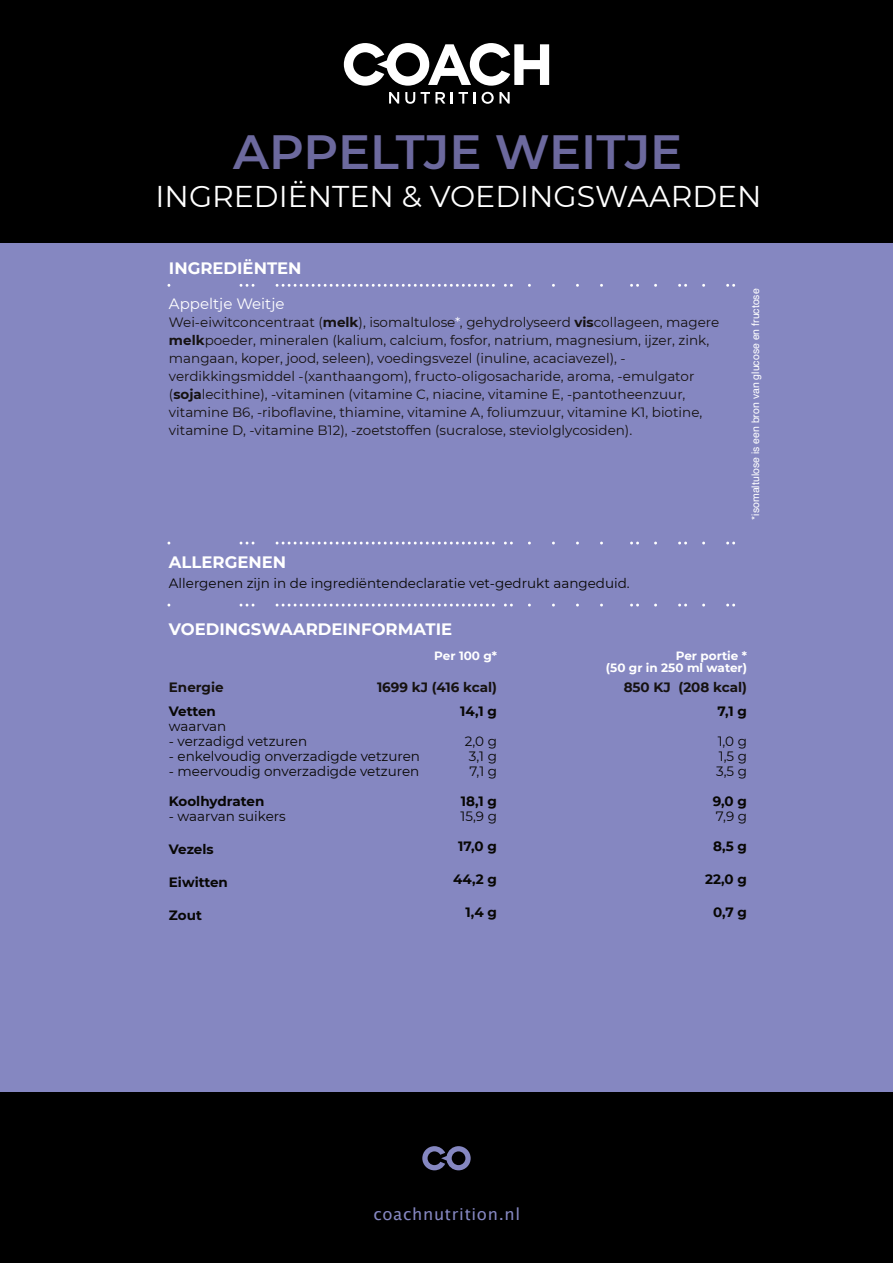
<style>
.page{position:relative;width:893px;height:1263px;background:#8587c1}
.page>*{position:absolute;margin:0;border:0;box-sizing:border-box;transform-origin:0 0}
.t1{font:600 48px "Montserrat";letter-spacing:-.005em;color:#6c699e}
.t2{font:30px "Montserrat";color:#fff}
.t3{font:700 16.5px "Montserrat";color:#fff}
.t4{font:16.5px "Lucida Grande";letter-spacing:.04em;color:#8587c1}
.t5{font:15px "Montserrat";color:#fff}
.t6{font:13.5px/18px "Montserrat";color:#161211}
.t7{font:13.5px/15px "Montserrat";color:#080704;text-align:justify}
.t8{font:700 13.5px "Montserrat";color:#080704}
.t9{font:700 13.5px "Montserrat";color:#161211}
.t10{font:700 12px/12px "Montserrat";color:#fff;text-align:right}
.t11{font:10.5px "Helvetica";color:#fff}
.s1{font-weight:700}
.s2{color:#fff}
</style>
<div class="page">
<div style="left:0;top:1093px;width:893px;height:170px;background:#000"></div>
<div style="left:0;top:0;width:893px;height:243px;background:#000"></div>
<svg style="left:422px;top:1146px;width:49px;height:24px"></svg>
<svg style="left:344px;top:43px;width:205px;height:43px"></svg>
<svg style="left:389px;top:92px;width:10px;height:12px"></svg>
<svg style="left:405px;top:92px;width:10px;height:12px"></svg>
<svg style="left:421px;top:92px;width:24px;height:12px"></svg>
<svg style="left:451px;top:92px;width:2px;height:12px"></svg>
<svg style="left:459px;top:92px;width:9px;height:12px"></svg>
<svg style="left:474px;top:92px;width:2px;height:12px"></svg>
<svg style="left:482px;top:92px;width:28px;height:12px"></svg>
<svg style="left:169px;top:603px;width:566px;height:3px"></svg>
<svg style="left:169px;top:541px;width:566px;height:3px"></svg>
<svg style="left:169px;top:284px;width:566px;height:3px"></svg>
<h1 class="t1" style="left:233px;top:122px;width:451px">APPELTJE WEITJE</h1>
<h2 class="t2" style="left:156px;top:178px;width:608px">INGREDIËNTEN &amp; VOEDINGSWAARDEN</h2>
<p class="t3" style="left:169px;top:258px;width:134px">INGREDIËNTEN</p>
<p class="t5" style="left:169px;top:295px;width:117px">Appeltje Weitje</p>
<p class="t6" style="left:169px;top:314px;width:552px">Wei-eiwitconcentraat (<span class="s1">melk</span>), isomaltulose<span class="s2">*</span>, gehydrolyseerd <span class="s1">vis</span>collageen, magere <span class="s1">melk</span>poeder, mineralen (kalium, calcium, fosfor, natrium, magnesium, ijzer, zink, mangaan, koper, jood, seleen), voedingsvezel (inuline, acaciavezel), - verdikkingsmiddel -(xanthaangom), fructo-oligosacharide, aroma, -emulgator (<span class="s1">soja</span>lecithine), -vitaminen (vitamine C, niacine, vitamine E, -pantotheenzuur, vitamine B6, -riboflavine, thiamine, vitamine A, foliumzuur, vitamine K1, biotine, vitamine D, -vitamine B12), -zoetstoffen (sucralose, steviolglycosiden).</p>
<p class="t3" style="left:169px;top:552px;width:119px">ALLERGENEN</p>
<p class="t7" style="left:169px;top:575px;width:462px">Allergenen zijn in de ingrediëntendeclaratie vet-gedrukt aangeduid.</p>
<p class="t3" style="left:169px;top:619px;width:285px">VOEDINGSWAARDEINFORMATIE</p>
<p class="t11" style="left:751px;top:520px;width:233px;rotate:-90deg">*isomaltulose is een bron van glucose en fructose</p>
<p class="t10" style="left:434px;top:650px;width:64px">Per 100 g*</p>
<p class="t10" style="left:606px;top:650px;width:143px">Per portie *<br>(50 gr in 250 ml water)</p>
<p class="t9" style="left:169px;top:679px;width:56px">Energie</p>
<p class="t9" style="left:377px;top:679px;width:121px">1699 kJ (416 kcal)</p>
<p class="t9" style="left:624px;top:679px;width:125px">850 KJ (208 kcal)</p>
<p class="t8" style="left:169px;top:702px;width:49px">Vetten</p>
<p class="t7" style="left:169px;top:718px;width:59px">waarvan</p>
<p class="t7" style="left:169px;top:733px;width:140px">- verzadigd vetzuren</p>
<p class="t7" style="left:169px;top:748px;width:253px">- enkelvoudig onverzadigde vetzuren</p>
<p class="t7" style="left:169px;top:763px;width:252px">- meervoudig onverzadigde vetzuren</p>
<p class="t8" style="left:169px;top:792px;width:97px">Koolhydraten</p>
<p class="t7" style="left:169px;top:808px;width:118px">- waarvan suikers</p>
<p class="t8" style="left:169px;top:840px;width:46px">Vezels</p>
<p class="t8" style="left:169px;top:873px;width:61px">Eiwitten</p>
<p class="t8" style="left:169px;top:906px;width:34px">Zout</p>
<p class="t8" style="left:460px;top:702px;width:38px">14,1 g</p>
<p class="t7" style="left:465px;top:733px;width:34px">2,0 g 3,1 g 7,1 g</p>
<p class="t8" style="left:461px;top:792px;width:38px">18,1 g</p>
<p class="t7" style="left:461px;top:808px;width:38px">15,9 g</p>
<p class="t8" style="left:458px;top:837px;width:40px">17,0 g</p>
<p class="t8" style="left:453px;top:870px;width:45px">44,2 g</p>
<p class="t8" style="left:466px;top:903px;width:33px">1,4 g</p>
<p class="t8" style="left:717px;top:702px;width:31px">7,1 g</p>
<p class="t7" style="left:716px;top:733px;width:32px">1,0 g 1,5 g 3,5 g</p>
<p class="t8" style="left:713px;top:792px;width:36px">9,0 g</p>
<p class="t7" style="left:716px;top:808px;width:33px">7,9 g</p>
<p class="t8" style="left:713px;top:837px;width:35px">8,5 g</p>
<p class="t8" style="left:705px;top:870px;width:43px">22,0 g</p>
<p class="t8" style="left:713px;top:903px;width:35px">0,7 g</p>
<p class="t4" style="left:373px;top:1207px;width:148px">coachnutrition.nl</p>
</div>
